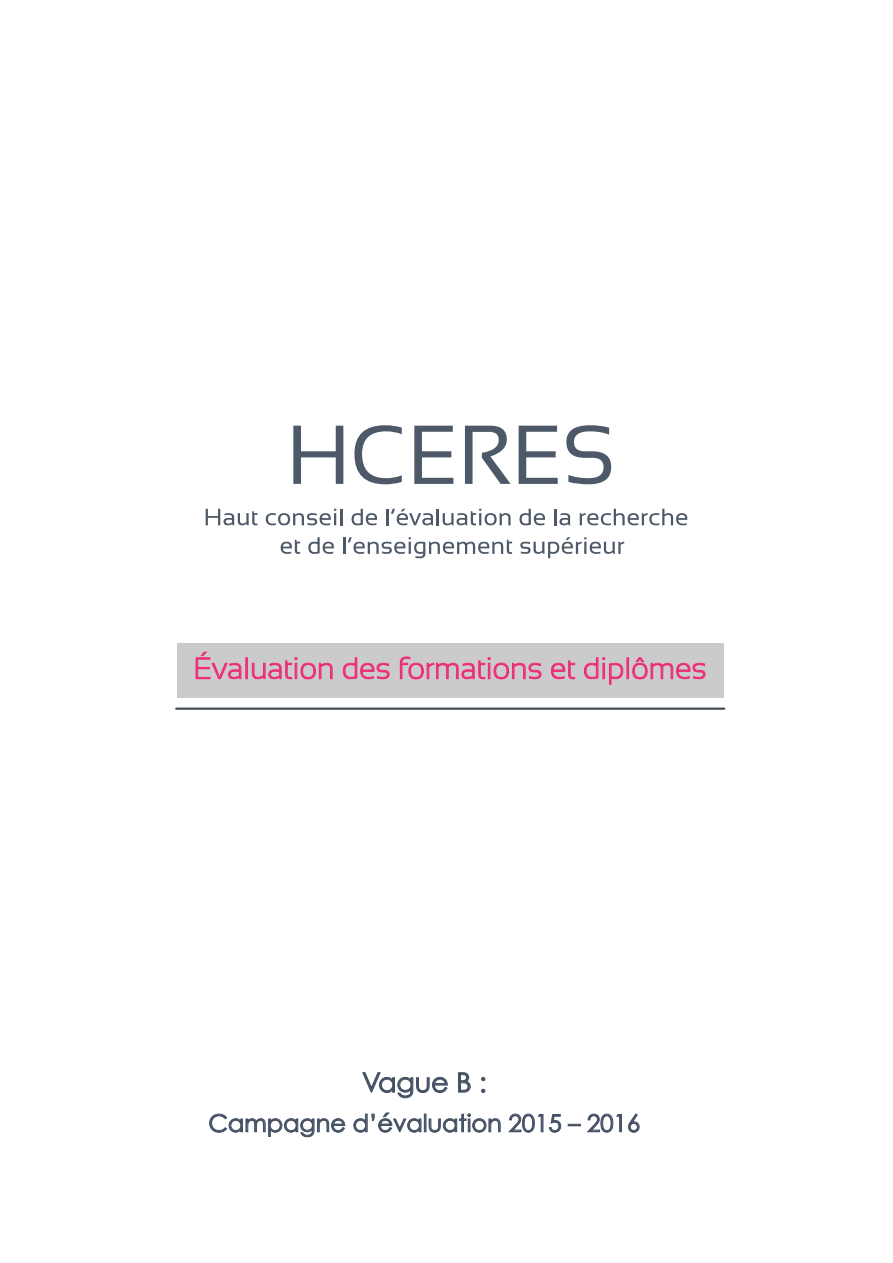
<style>
.page{position:relative;width:893px;height:1263px;background:#fff}
.page>*{position:absolute;margin:0;border:0;box-sizing:border-box;transform-origin:0 0}
.t1{font:300 30px "Sansation";color:#ee2c71}
.t2{font:27px "Century Gothic";color:#434f63}
.t3{font:24px "Century Gothic";color:#434f63}
</style>
<div class="page">
<div style="left:177px;top:643px;width:546px;height:55px;background:#cbcacc"></div>
<hr style="left:176px;top:707px;width:548px;height:3px;background:#474e55">
<svg style="left:195px;top:651px;width:47px;height:29px"></svg>
<div style="left:245px;top:657px;width:3px;height:22px;border:1px solid #ee2c71"></div>
<svg style="left:252px;top:657px;width:81px;height:22px"></svg>
<svg style="left:343px;top:657px;width:47px;height:22px"></svg>
<svg style="left:400px;top:656px;width:142px;height:23px"></svg>
<svg style="left:551px;top:660px;width:24px;height:19px"></svg>
<svg style="left:584px;top:657px;width:39px;height:28px"></svg>
<div style="left:627px;top:657px;width:2px;height:22px;border:1px solid #ee2c71"></div>
<svg style="left:632px;top:657px;width:74px;height:22px"></svg>
<svg style="left:362px;top:1072px;width:86px;height:26px"></svg>
<svg style="left:458px;top:1072px;width:12px;height:20px"></svg>
<svg style="left:481px;top:1077px;width:4px;height:16px"></svg>
<svg style="left:209px;top:1114px;width:136px;height:23px"></svg>
<svg style="left:354px;top:1113px;width:146px;height:19px"></svg>
<svg style="left:509px;top:1114px;width:34px;height:18px"></svg>
<svg style="left:549px;top:1114px;width:12px;height:18px"></svg>
<svg style="left:568px;top:1124px;width:13px;height:2px"></svg>
<svg style="left:587px;top:1114px;width:35px;height:18px"></svg>
<svg style="left:628px;top:1114px;width:11px;height:18px"></svg>
<svg style="left:293px;top:426px;width:50px;height:58px"></svg>
<svg style="left:354px;top:425px;width:48px;height:59px"></svg>
<svg style="left:414px;top:426px;width:39px;height:58px"></svg>
<svg style="left:465px;top:426px;width:46px;height:58px"></svg>
<svg style="left:519px;top:426px;width:39px;height:58px"></svg>
<svg style="left:566px;top:425px;width:45px;height:59px"></svg>
<svg style="left:206px;top:509px;width:52px;height:16px"></svg>
<svg style="left:266px;top:509px;width:76px;height:16px"></svg>
<svg style="left:352px;top:509px;width:25px;height:16px"></svg>
<svg style="left:386px;top:509px;width:124px;height:16px"></svg>
<svg style="left:519px;top:509px;width:26px;height:16px"></svg>
<svg style="left:554px;top:509px;width:16px;height:16px"></svg>
<svg style="left:580px;top:509px;width:107px;height:16px"></svg>
<svg style="left:281px;top:540px;width:19px;height:14px"></svg>
<svg style="left:308px;top:537px;width:26px;height:17px"></svg>
<svg style="left:343px;top:537px;width:169px;height:21px"></svg>
<svg style="left:520px;top:537px;width:104px;height:21px"></svg>
<p class="t1" style="left:194px;top:651px;width:514px">Évaluation des formations et diplômes</p>
<p class="t2" style="left:362px;top:1066px;width:126px">Vague B :</p>
<p class="t3" style="left:208px;top:1108px;width:433px">Campagne d’évaluation 2015 – 2016</p>
</div>
